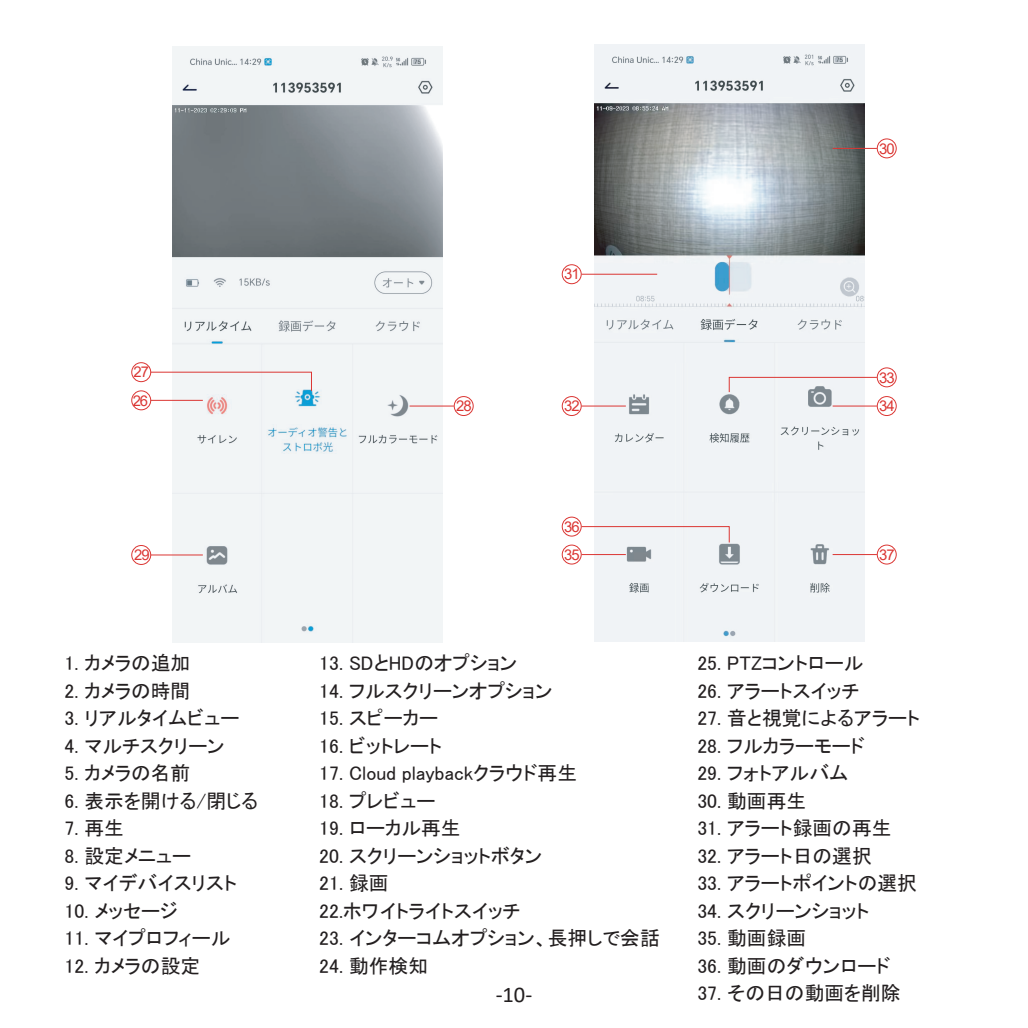
<style>
.page{position:relative;width:1028px;height:1028px;background:#fff}
.page>*{position:absolute;margin:0;border:0;box-sizing:border-box;transform-origin:0 0}
.t1{font:22.5px "Calibri";color:#231f20}
.t2{font:19.75px/27.5px "MS P Gothic";color:#231f20}
.t3{font:14.75px/28px "Arial";letter-spacing:-.075em;color:#db3633}
</style>
<div class="page">
<img style="left:594px;top:45px;width:271px;height:597px">
<img style="left:173px;top:47px;width:270px;height:595px">
<hr style="left:151px;top:400px;width:52px;height:1px;background:#db3633">
<div style="left:131px;top:390px;width:20px;height:20px;border:1px solid #db3633;border-radius:50%"></div>
<hr style="left:151px;top:554px;width:52px;height:1px;background:#db3633">
<div style="left:131px;top:545px;width:20px;height:20px;border:1px solid #db3633;border-radius:50%"></div>
<hr style="left:409px;top:405px;width:45px;height:1px;background:#db3633">
<div style="left:454px;top:396px;width:19px;height:20px;border:1px solid #db3633;border-radius:50%"></div>
<hr style="left:832px;top:148px;width:45px;height:1px;background:#db3633">
<div style="left:877px;top:139px;width:19px;height:19px;border:1px solid #db3633;border-radius:50%"></div>
<hr style="left:832px;top:405px;width:45px;height:1px;background:#db3633">
<div style="left:877px;top:396px;width:19px;height:20px;border:1px solid #db3633;border-radius:50%"></div>
<hr style="left:832px;top:554px;width:45px;height:1px;background:#db3633">
<div style="left:877px;top:544px;width:19px;height:20px;border:1px solid #db3633;border-radius:50%"></div>
<hr style="left:581px;top:405px;width:45px;height:1px;background:#db3633">
<div style="left:562px;top:396px;width:19px;height:20px;border:1px solid #db3633;border-radius:50%"></div>
<svg style="left:580px;top:525px;width:150px;height:18px"></svg>
<div style="left:562px;top:517px;width:19px;height:19px;border:1px solid #db3633;border-radius:50%"></div>
<hr style="left:581px;top:554px;width:45px;height:1px;background:#db3633">
<div style="left:562px;top:544px;width:19px;height:20px;border:1px solid #db3633;border-radius:50%"></div>
<hr style="left:581px;top:274px;width:76px;height:1px;background:#db3633">
<div style="left:562px;top:264px;width:19px;height:20px;border:1px solid #db3633;border-radius:50%"></div>
<svg style="left:728px;top:376px;width:149px;height:17px"></svg>
<div style="left:877px;top:367px;width:19px;height:20px;border:1px solid #db3633;border-radius:50%"></div>
<svg style="left:150px;top:371px;width:162px;height:21px"></svg>
<div style="left:131px;top:362px;width:20px;height:20px;border:1px solid #db3633;border-radius:50%"></div>
<p class="t3" style="left:879px;top:134px;width:17px">30</p>
<p class="t3" style="left:564px;top:260px;width:17px">31</p>
<p class="t3" style="left:133px;top:358px;width:17px">27</p>
<p class="t3" style="left:879px;top:363px;width:17px">33</p>
<p class="t3" style="left:133px;top:386px;width:17px">26</p>
<p class="t3" style="left:456px;top:392px;width:17px">28</p>
<p class="t3" style="left:564px;top:392px;width:17px">32</p>
<p class="t3" style="left:879px;top:392px;width:17px">34</p>
<p class="t3" style="left:134px;top:541px;width:17px">29</p>
<p class="t3" style="left:564px;top:512px;width:17px">36<br>35</p>
<p class="t3" style="left:879px;top:540px;width:17px">37</p>
<p class="t2" style="left:65px;top:649px;width:127px">1. カメラの追加</p>
<p class="t2" style="left:65px;top:677px;width:127px">2. カメラの時間</p>
<p class="t2" style="left:65px;top:704px;width:176px">3. リアルタイムビュー</p>
<p class="t2" style="left:65px;top:732px;width:161px">4. マルチスクリーン</p>
<p class="t2" style="left:65px;top:759px;width:127px">5. カメラの名前</p>
<p class="t2" style="left:65px;top:787px;width:195px">6. 表示を開ける/閉じる</p>
<p class="t2" style="left:65px;top:814px;width:61px">7. 再生</p>
<p class="t2" style="left:65px;top:842px;width:128px">8. 設定メニュー</p>
<p class="t2" style="left:65px;top:869px;width:174px">9. マイデバイスリスト</p>
<p class="t2" style="left:65px;top:897px;width:115px">10. メッセージ</p>
<p class="t2" style="left:65px;top:924px;width:167px">11. マイプロフィール</p>
<p class="t2" style="left:65px;top:951px;width:137px">12. カメラの設定</p>
<p class="t2" style="left:319px;top:649px;width:199px">13. SDとHDのオプション</p>
<p class="t2" style="left:319px;top:676px;width:234px">14. フルスクリーンオプション</p>
<p class="t2" style="left:319px;top:704px;width:120px">15. スピーカー</p>
<p class="t2" style="left:319px;top:731px;width:124px">16. ビットレート</p>
<p class="t2" style="left:319px;top:759px;width:259px">17. Cloud playbackクラウド再生</p>
<p class="t2" style="left:319px;top:786px;width:118px">18. プレビュー</p>
<p class="t2" style="left:319px;top:814px;width:143px">19. ローカル再生</p>
<p class="t2" style="left:319px;top:841px;width:224px">20. スクリーンショットボタン</p>
<p class="t2" style="left:319px;top:869px;width:203px">21. 録画<br>22.ホワイトライトスイッチ</p>
<p class="t2" style="left:319px;top:924px;width:342px">23. インターコムオプション、長押しで会話</p>
<p class="t2" style="left:319px;top:951px;width:110px">24. 動作検知</p>
<p class="t1" style="left:495px;top:979px;width:38px">-10-</p>
<p class="t2" style="left:697px;top:649px;width:168px">25. PTZコントロール</p>
<p class="t2" style="left:697px;top:676px;width:163px">26. アラートスイッチ</p>
<p class="t2" style="left:697px;top:704px;width:224px">27. 音と視覚によるアラート</p>
<p class="t2" style="left:697px;top:731px;width:169px">28. フルカラーモード</p>
<p class="t2" style="left:697px;top:759px;width:152px">29. フォトアルバム</p>
<p class="t2" style="left:697px;top:786px;width:110px">30. 動画再生</p>
<p class="t2" style="left:697px;top:814px;width:196px">31. アラート録画の再生</p>
<p class="t2" style="left:697px;top:841px;width:176px">32. アラート日の選択</p>
<p class="t2" style="left:697px;top:869px;width:221px">33. アラートポイントの選択</p>
<p class="t2" style="left:697px;top:896px;width:173px">34. スクリーンショット</p>
<p class="t2" style="left:697px;top:924px;width:110px">35. 動画録画</p>
<p class="t2" style="left:697px;top:951px;width:194px">36. 動画のダウンロード</p>
<p class="t2" style="left:697px;top:979px;width:205px">37. その日の動画を削除</p>
</div>
